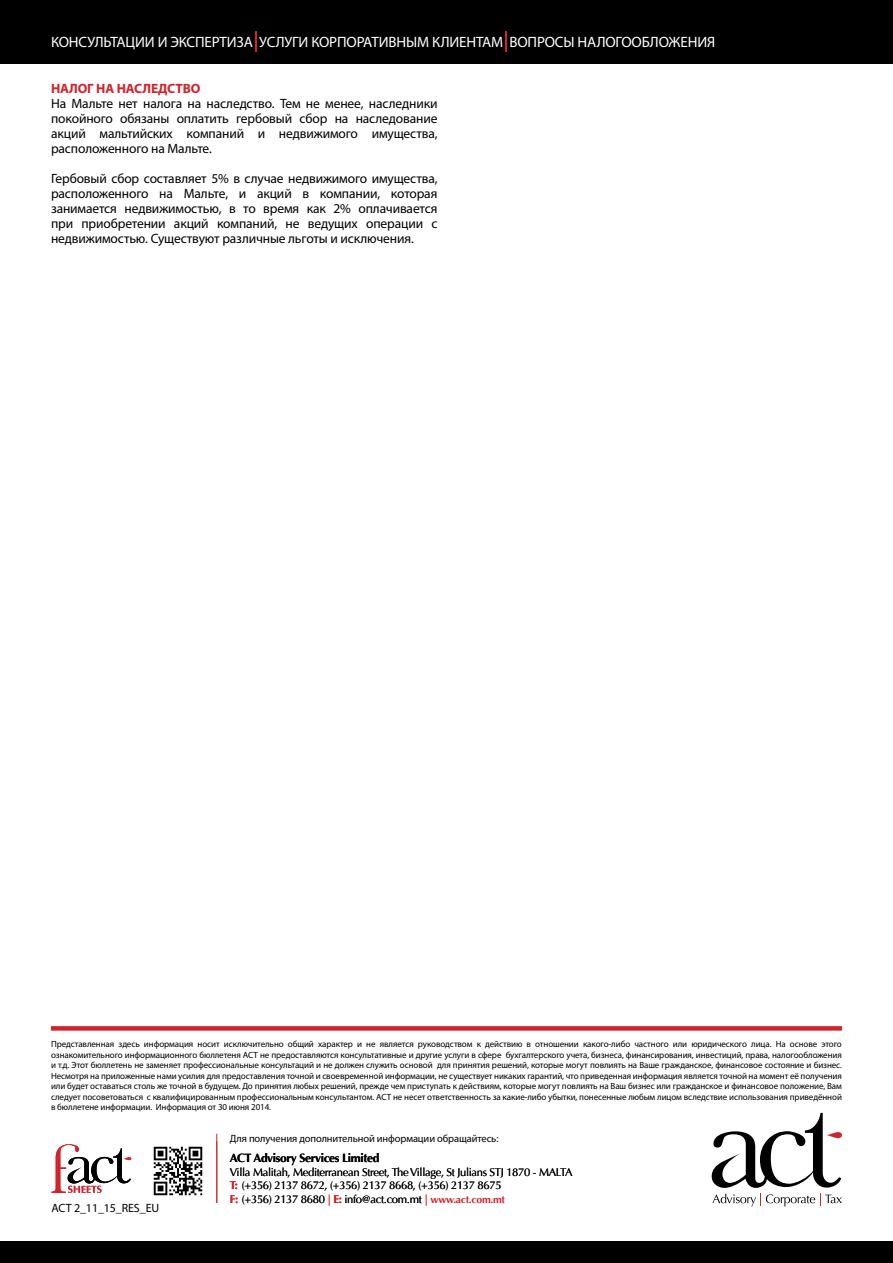
<style>
.page{position:relative;width:893px;height:1263px;background:#fff}
.page>*{position:absolute;margin:0;border:0;box-sizing:border-box;transform-origin:0 0}
.t1{font:15px "Myriad Pro";letter-spacing:-.01em;color:#fff}
.t2{font:13.5px/15px "Myriad Pro";letter-spacing:-.01em;color:#000;text-align:justify}
.t3{font:700 13.5px "Myriad Pro";letter-spacing:-.01em;color:#d2232a}
.t4{font:700 12px "Optima";letter-spacing:-.03em;color:#000}
.t5{font:12px "Myriad Pro";letter-spacing:-.01em;color:#000}
.t6{font:11.25px/13.5px "Optima";letter-spacing:-.03em;color:#000}
.t7{font:10.5px "Myriad Pro";letter-spacing:-.01em;color:#000}
.t8{font:9px/10.5px "Myriad Pro";letter-spacing:-.01em;color:#000;text-align:justify}
.s1{font-weight:700;color:#d2232a}
.s2{color:#d2232a}
.s3{font-weight:700;font-size:10.5px;color:#d2232a}
</style>
<div class="page">
<div style="left:0;top:1242px;width:893px;height:21px;background:#000"></div>
<div style="left:0;top:0;width:893px;height:64px;background:#000"></div>
<svg style="left:256px;top:31px;width:1px;height:20px"></svg>
<svg style="left:506px;top:31px;width:1px;height:20px"></svg>
<div style="left:51px;top:1026px;width:791px;height:5px;background:#d2232a"></div>
<svg style="left:712px;top:1113px;width:130px;height:93px"></svg>
<img style="left:153px;top:1146px;width:50px;height:50px">
<svg style="left:52px;top:1144px;width:79px;height:49px"></svg>
<hr style="left:216px;top:1134px;width:1px;height:69px;background:#d2232a">
<h1 class="t1" style="left:51px;top:32px;width:666px">КОНСУЛЬТАЦИИ И ЭКСПЕРТИЗА УСЛУГИ КОРПОРАТИВНЫМ КЛИЕНТАМ ВОПРОСЫ НАЛОГООБЛОЖЕНИЯ</h1>
<h2 class="t3" style="left:51px;top:80px;width:151px">НАЛОГ НА НАСЛЕДСТВО</h2>
<h2 class="t2" style="left:51px;top:96px;width:388px">На Мальте нет налога на наследство. Тем не менее, наследники покойного обязаны оплатить гербовый сбор на наследование акций мальтийских компаний и недвижимого имущества, расположенного на Мальте.</h2>
<p class="t2" style="left:51px;top:171px;width:388px">Гербовый сбор составляет 5% в случае недвижимого имущества, расположенного на Мальте, и акций в компании, которая занимается недвижимостью, в то время как 2% оплачивается при приобретении акций компаний, не ведущих операции с недвижимостью. Существуют различные льготы и исключения.</p>
<p class="t8" style="left:51px;top:1039px;width:792px">Представленная здесь информация носит исключительно общий характер и не является руководством к действию в отношении какого-либо частного или юридического лица. На основе этого ознакомительного информационного бюллетеня ACT не предоставляются консультативные и другие услуги в сфере бухгалтерского учета, бизнеса, финансирования, инвестиций, права, налогообложения и т.д. Этот бюллетень не заменяет профессиональные консультаций и не должен служить основой для принятия решений, которые могут повлиять на Ваше гражданское, финансовое состояние и бизнес.<br>Несмотря на приложенные нами усилия для предоставления точной и своевременной информации, не существует никаких гарантий, что приведенная информация является точной на момент её получения или будет оставаться столь же точной в будущем. До принятия любых решений, прежде чем приступать к действиям, которые могут повлиять на Ваш бизнес или гражданское и финансовое положение, Вам следует посоветоваться с квалифицированным профессиональным консультантом. ACT не несет ответственность за какие-либо убытки, понесенные любым лицом вследствие использования приведённой в бюллетене информации. Информация от 30 июня 2014.</p>
<p class="t7" style="left:230px;top:1132px;width:270px">Для получения дополнительной информации обращайтесь:</p>
<h3 class="t5" style="left:52px;top:1200px;width:109px">ACT 2_11_15_RES_EU</h3>
<h3 class="t4" style="left:230px;top:1151px;width:151px">ACT Advisory Services Limited</h3>
<p class="t6" style="left:230px;top:1165px;width:344px">Villa Malitah, Mediterranean Street, The Village, St Julians STJ 1870 - MALTA<br><span class="s1">T:</span> (+356) 2137 8672, (+356) 2137 8668, (+356) 2137 8675</p>
<p class="t6" style="left:230px;top:1192px;width:277px"><span class="s1">F:</span> (+356) 2137 8680 <span class="s2">|</span> <span class="s1">E:</span> info@act.com.mt <span class="s2">|</span> <span class="s3">www.act.com.mt</span></p>
</div>
